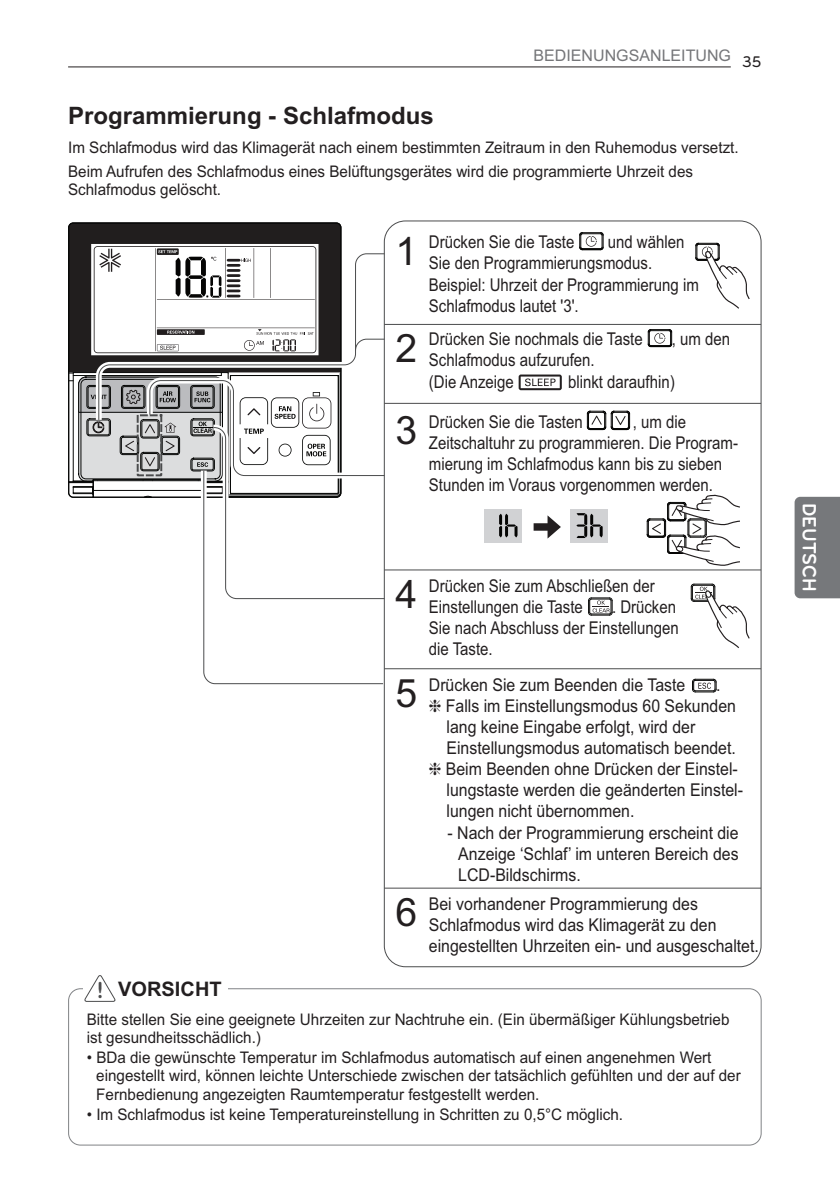
<style>
.page{position:relative;width:840px;height:1191px;background:#fff}
.page>*{position:absolute;margin:0;border:0;box-sizing:border-box;transform-origin:0 0}
.t1{font:39.2px/82.2px "Arial";color:#231f20}
.t2{font:700 24px "Arial";color:#231f20}
.t3{font:700 24px "Bryant LG";color:#4b4c4d;scale:.95 1}
.t4{font:700 20px "Arial";color:#231f20}
.t5{font:700 20px "Bryant LG";color:#fff;scale:.95 1}
.t6{font:17.6px/21.2px "Arial";color:#231f20;scale:.85 1}
.t7{font:17.6px/21.2px "Arial";color:#231f20;text-align:justify;scale:.9 1}
.t8{font:16px/18px "Arial";color:#231f20;scale:.95 1}
.t9{font:16px "Arial";color:#757679}
.s1{font-family:"Bryant LG";font-weight:500;color:#231f20}
</style>
<div class="page">
<hr style="left:68px;top:67px;width:662px;height:1px;background:#231f20">
<div style="left:794px;top:497px;width:45px;height:101px;background:#76787b"></div>
<div style="left:484px;top:509px;width:38px;height:33px;background:#d1d2d4"></div>
<svg style="left:70px;top:225px;width:269px;height:147px;background:#373535"></svg>
<hr style="left:384px;top:324px;width:376px;height:1px;background:#4b4c4d">
<hr style="left:384px;top:403px;width:376px;height:1px;background:#4b4c4d">
<hr style="left:384px;top:569px;width:376px;height:1px;background:#4b4c4d">
<hr style="left:384px;top:668px;width:376px;height:1px;background:#4b4c4d">
<hr style="left:384px;top:887px;width:376px;height:1px;background:#4b4c4d">
<svg style="left:518px;top:374px;width:43px;height:16px"></svg>
<svg style="left:533px;top:515px;width:27px;height:23px"></svg>
<svg style="left:93px;top:248px;width:297px;height:124px"></svg>
<svg style="left:579px;top:232px;width:24px;height:18px"></svg>
<svg style="left:647px;top:329px;width:24px;height:18px"></svg>
<svg style="left:695px;top:243px;width:55px;height:66px"></svg>
<svg style="left:586px;top:411px;width:43px;height:19px"></svg>
<svg style="left:646px;top:495px;width:94px;height:71px"></svg>
<svg style="left:588px;top:597px;width:24px;height:19px"></svg>
<svg style="left:690px;top:583px;width:60px;height:65px"></svg>
<svg style="left:692px;top:679px;width:24px;height:13px"></svg>
<svg style="left:68px;top:372px;width:322px;height:312px"></svg>
<svg style="left:98px;top:253px;width:287px;height:168px"></svg>
<svg style="left:354px;top:338px;width:31px;height:13px"></svg>
<svg style="left:499px;top:514px;width:18px;height:23px"></svg>
<div style="left:569px;top:509px;width:38px;height:33px;background:#d1d2d4"></div>
<svg style="left:576px;top:513px;width:26px;height:25px"></svg>
<div style="left:68px;top:988px;width:693px;height:157px;border:2px solid #808285;border-radius:12px"></div>
<div style="left:84px;top:972px;width:144px;height:33px;background:#fff"></div>
<svg style="left:83px;top:975px;width:33px;height:27px"></svg>
<p class="t9" style="left:533px;top:50px;width:229px">BEDIENUNGSANLEITUNG <span class="s1">35</span></p>
<p class="t2" style="left:68px;top:107px;width:367px">Programmierung - Schlafmodus</p>
<p class="t8" style="left:68px;top:138px;width:707px;line-height:23.6px">Im Schlafmodus wird das Klimagerät nach einem bestimmten Zeitraum in den Ruhemodus versetzt.<br>Beim Aufrufen des Schlafmodus eines Belüftungsgerätes wird die programmierte Uhrzeit des</p>
<p class="t8" style="left:68px;top:182px;width:162px">Schlafmodus gelöscht.</p>
<p class="t1" style="left:395px;top:214px;width:23px">1</p>
<p class="t1" style="left:395px;top:310px;width:23px">2<br>3</p>
<p class="t6" style="left:428px;top:233px;width:173px">Drücken Sie die Taste</p>
<p class="t6" style="left:428px;top:233px;width:319px;text-indent:179px">und wählen<br>Sie den Programmierungsmodus.<br>Beispiel: Uhrzeit der Programmierung im<br>Schlafmodus lautet '3'.</p>
<p class="t6" style="left:428px;top:330px;width:253px">Drücken Sie nochmals die Taste</p>
<p class="t6" style="left:671px;top:330px;width:70px">, um den</p>
<p class="t6" style="left:428px;top:351px;width:196px">Schlafmodus aufzurufen. (Die Anzeige</p>
<p class="t6" style="left:567px;top:372px;width:127px">blinkt daraufhin)</p>
<p class="t6" style="left:428px;top:412px;width:182px">Drücken Sie die Tasten</p>
<p class="t6" style="left:428px;top:412px;width:365px;text-indent:204px">, um die Zeitschaltuhr zu programmieren. Die Program&shy;mierung im Schlafmodus kann bis zu sieben Stunden im Voraus vorgenommen werden.</p>
<p class="t1" style="left:395px;top:557px;width:23px">4</p>
<p class="t1" style="left:395px;top:656px;width:23px">5</p>
<p class="t1" style="left:395px;top:875px;width:23px">6</p>
<p class="t6" style="left:428px;top:576px;width:267px">Drücken Sie zum Abschließen der<br>Einstellungen die Taste</p>
<p class="t6" style="left:428px;top:598px;width:295px;text-indent:183px">. Drücken<br>Sie nach Abschluss der Einstellungen die Taste.</p>
<p class="t7" style="left:428px;top:675px;width:286px">Drücken Sie zum Beenden die Taste</p>
<p class="t7" style="left:716px;top:675px;width:6px">.</p>
<p class="t7" style="left:428px;top:696px;width:342px">❈ Falls im Einstellungsmodus 60 Sekunden</p>
<p class="t7" style="left:446px;top:718px;width:278px">lang keine Eingabe erfolgt, wird der</p>
<p class="t7" style="left:446px;top:739px;width:323px">Einstellungsmodus automatisch beendet.</p>
<p class="t7" style="left:428px;top:760px;width:344px">❈ Beim Beenden ohne Drücken der Einstel-</p>
<p class="t7" style="left:446px;top:781px;width:331px">lungstaste werden die geänderten Einstel-</p>
<p class="t7" style="left:446px;top:802px;width:210px">lungen nicht übernommen.</p>
<p class="t7" style="left:458px;top:823px;width:313px;text-indent:-11px">- Nach der Programmierung erscheint die Anzeige ‘Schlaf’ im unteren Bereich des LCD-Bildschirms.</p>
<p class="t7" style="left:428px;top:895px;width:368px;text-align:left">Bei vorhandener Programmierung des<br>Schlafmodus wird das Klimagerät zu den eingestellten Uhrzeiten ein- und ausgeschaltet.</p>
<p class="t4" style="left:118px;top:981px;width:105px">VORSICHT</p>
<p class="t8" style="left:87px;top:1011px;width:677px">Bitte stellen Sie eine geeignete Uhrzeiten zur Nachtruhe ein. (Ein übermäßiger Kühlungsbetrieb ist gesundheitsschädlich.)</p>
<p class="t8" style="left:96px;top:1050px;width:679px;text-indent:-10px">• BDa die gewünschte Temperatur im Schlafmodus automatisch auf einen angenehmen Wert eingestellt wird, können leichte Unterschiede zwischen der tatsächlich gefühlten und der auf der<br>Fernbedienung angezeigten Raumtemperatur festgestellt werden.</p>
<p class="t8" style="left:87px;top:1107px;width:565px">• Im Schlafmodus ist keine Temperatureinstellung in Schritten zu 0,5°C möglich.</p>
<p class="t3" style="left:97px;top:982px;width:9px">!</p>
<p class="t5" style="left:816px;top:503px;width:95px;rotate:90deg">DEUTSCH</p>
</div>
